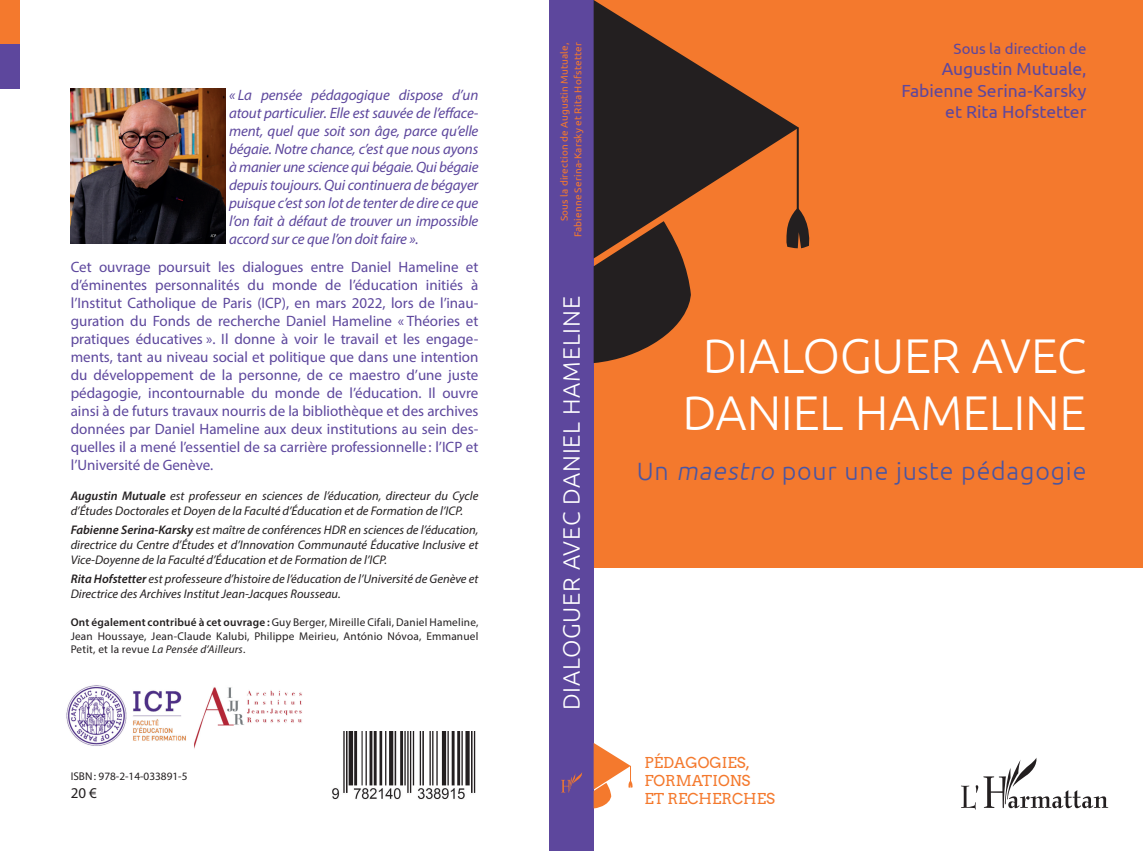
<style>
.page{position:relative;width:1143px;height:851px;background:#fff}
.page>*{position:absolute;margin:0;border:0;box-sizing:border-box;transform-origin:0 0}
.t1{font:300 48.75px/57.5px "Ubuntu";letter-spacing:-.005em;color:#fff;text-align:center}
.t2{font:300 25px "Ubuntu";letter-spacing:.035em;color:#4955a3}
.t3{font:300 23.75px "Ubuntu";letter-spacing:.03em;color:#fff}
.t4{font:17.5px/21.2px "Ubuntu";color:#5d479d;text-align:right}
.t5{font:15px/18px "Myriad Pro";color:#5d479d;text-align:justify}
.t6{font:italic 15px/18px "Myriad Pro";letter-spacing:-.01em;color:#5d479d;text-align:justify}
.t7{font:15px/18px "Arvo";color:#f4792d}
.t8{font:15px "Ubuntu";color:#5d479d}
.t9{font:15px "Myriad Pro";color:#231f20}
.t10{font:italic 12.5px/15px "Myriad Pro";color:#231f20}
.t11{font:11.25px/13.5px "Myriad Pro";letter-spacing:.02em;color:#231f20;text-align:justify}
.t12{font:11.25px "Myriad Pro";color:#231f20}
.t13{font:10px/13.8px "Ubuntu";letter-spacing:.015em;color:#f4792d;text-align:right}
.s1{font-weight:600}
.s2{font-style:italic}
</style>
<div class="page">
<div style="left:593px;top:0;width:549px;height:567px;background:#f4792d"></div>
<div style="left:549px;top:0;width:44px;height:850px;background:#5d479d"></div>
<svg style="left:961px;top:758px;width:147px;height:51px"></svg>
<svg style="left:593px;top:0;width:205px;height:249px;fill:#231f20"></svg>
<hr style="left:796px;top:128px;width:2px;height:86px;background:#231f20">
<svg style="left:593px;top:221px;width:98px;height:142px"></svg>
<svg style="left:785px;top:208px;width:25px;height:40px"></svg>
<svg style="left:593px;top:742px;width:40px;height:66px"></svg>
<div style="left:0;top:0;width:20px;height:44px;background:#f4792d"></div>
<div style="left:0;top:44px;width:20px;height:44px;background:#5d479d"></div>
<svg style="left:561px;top:772px;width:22px;height:20px"></svg>
<img style="left:332px;top:731px;width:144px;height:69px">
<img style="left:71px;top:89px;width:154px;height:154px">
<img style="left:66px;top:685px;width:236px;height:64px">
<p class="t6" style="left:229px;top:85px;width:251px">« La pensée pédagogique dispose d’un atout particulier. Elle est sauvée de l’efface&shy;ment, quel que soit son âge, parce qu’elle bégaie. Notre chance, c’est que nous ayons à manier une science qui bégaie. Qui bégaie depuis toujours. Qui continuera de bégayer puisque c’est son lot de tenter de dire ce que l’on fait à défaut de trouver un impossible accord sur ce que l’on doit faire ».</p>
<p class="t5" style="left:71px;top:258px;width:409px">Cet ouvrage poursuit les dialogues entre Daniel Hameline et d’éminentes personnalités du monde de l’éducation initiés à l’Institut Catholique de Paris (ICP), en mars 2022, lors de l’inau&shy;guration du Fonds de recherche Daniel Hameline « Théories et pratiques éducatives ». Il donne à voir le travail et les engage&shy;ments, tant au niveau social et politique que dans une intention du développement de la personne, de ce maestro d’une juste pédagogie, incontournable du monde de l’éducation. Il ouvre ainsi à de futurs travaux nourris de la bibliothèque et des archives données par Daniel Hameline aux deux institutions au sein des&shy;quelles il a mené l’essentiel de sa carrière professionnelle : l’ICP et l’Université de Genève.</p>
<p class="t10" style="left:71px;top:488px;width:409px"><span class="s1">Augustin Mutuale</span> est professeur en sciences de l’éducation, directeur du Cycle d’Études Doctorales et Doyen de la Faculté d’Éducation et de Formation de l’ICP.</p>
<p class="t10" style="left:71px;top:522px;width:409px;text-align:justify"><span class="s1">Fabienne Serina-Karsky</span> est maître de conférences HDR en sciences de l’éducation, directrice du Centre d’Études et d’Innovation Communauté Éducative Inclusive et Vice-Doyenne de la Faculté d’Éducation et de Formation de l’ICP.</p>
<p class="t10" style="left:71px;top:570px;width:409px"><span class="s1">Rita Hofstetter</span> est professeure d’histoire de l’éducation de l’Université de Genève et<br>Directrice des Archives Institut Jean-Jacques Rousseau.</p>
<p class="t11" style="left:71px;top:615px;width:409px"><span class="s1">Ont également contribué à cet ouvrage :</span> Guy Berger, Mireille Cifali, Daniel Hameline, Jean Houssaye, Jean-Claude Kalubi, Philippe Meirieu, António Nóvoa, Emmanuel Petit, et la revue <span class="s2">La Pensée d’Ailleurs</span>.</p>
<p class="t12" style="left:71px;top:769px;width:118px">ISBN: 978-2-14-033891-5</p>
<p class="t9" style="left:71px;top:783px;width:28px">20 €</p>
<p class="t13" style="left:557px;top:237px;width:196px;rotate:-90deg">Sous la direction de Augustin Mutuale,<br>Fabienne Serina-Karsky et Rita Hofstetter</p>
<h3 class="t3" style="left:557px;top:710px;width:415px;rotate:-90deg">DIALOGUER AVEC DANIEL HAMELINE</h3>
<p class="t8" style="left:953px;top:40px;width:134px">Sous la direction de</p>
<p class="t4" style="left:901px;top:58px;width:186px">Augustin Mutuale,<br>Fabienne Serina-Karsky et Rita Hofstetter</p>
<h1 class="t1" style="left:682px;top:325px;width:405px">DIALOGUER AVEC<br>DANIEL HAMELINE</h1>
<h2 class="t2" style="left:636px;top:455px;width:451px">Un <span class="s2">maestro</span> pour une juste pédagogie</h2>
<p class="t7" style="left:644px;top:753px;width:132px">PÉDAGOGIES,<br>FORMATIONS<br>ET RECHERCHES</p>
</div>
